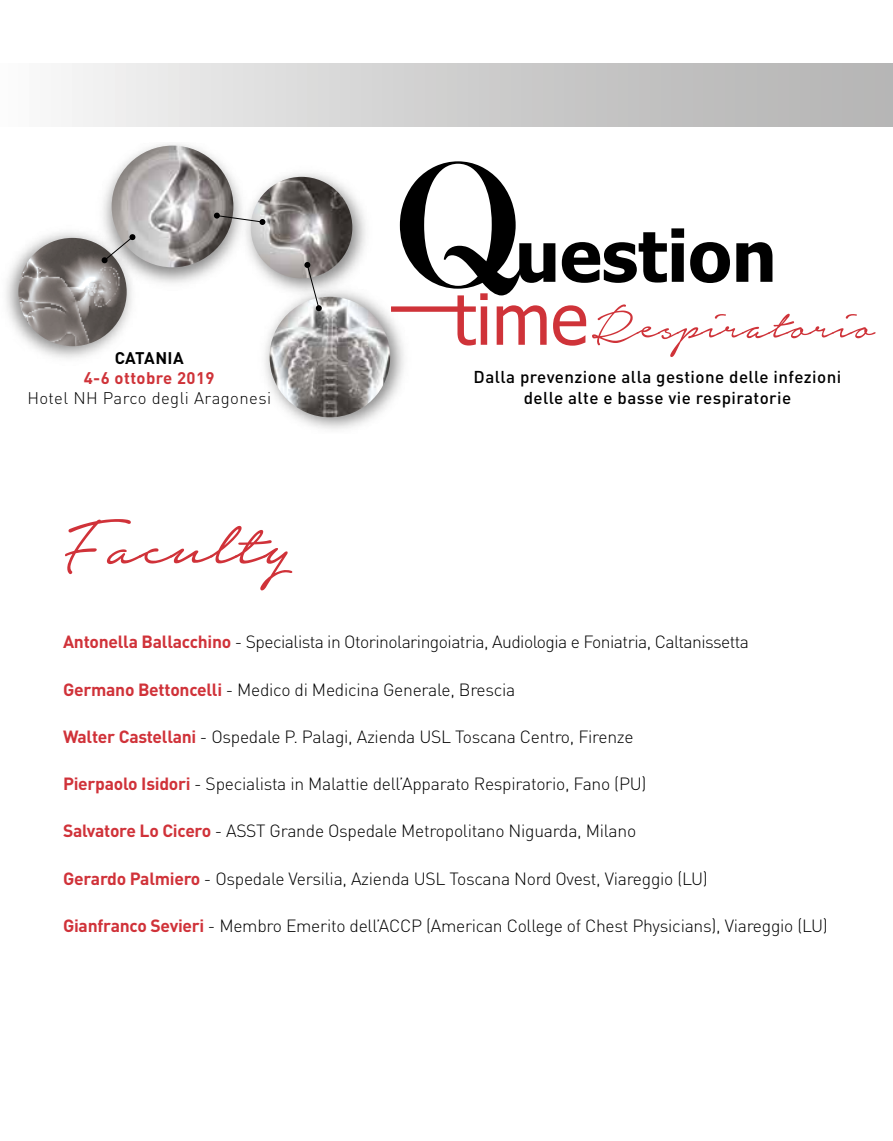
<style>
.page{position:relative;width:893px;height:1141px;background:#fff}
.page>*{position:absolute;margin:0;border:0;box-sizing:border-box;transform-origin:0 0}
.t1{font:300 84px "Notera 2 PERSONALUSEONLY";color:#d03239}
.t2{font:59.85px "Notera Personal Use Only";color:#cf3339}
.t3{font:300 17.5px "DIN";letter-spacing:-.015em;color:#000}
.t4{font:500 16.97px/20.3px "DIN";letter-spacing:.025em;color:#000;text-align:center}
.t5{font:300 16.62px "DIN";letter-spacing:.025em;color:#000}
.t6{font:700 16.62px "DIN";letter-spacing:.025em;color:#cf3339}
.t7{font:700 16.62px "DIN";letter-spacing:.02em;color:#000}
.s1{font-weight:700;color:#d03239}
</style>
<div class="page">
<div style="left:0;top:63px;width:893px;height:63px;background:linear-gradient(to right,#f6f6f6,#afafaf)"></div>
<svg style="left:690px;top:242px;width:40px;height:41px"></svg>
<svg style="left:736px;top:242px;width:36px;height:40px"></svg>
<svg style="left:420px;top:161px;width:264px;height:185px"></svg>
<img style="left:113px;top:144px;width:79px;height:138px">
<img style="left:264px;top:235px;width:195px;height:194px">
<img style="left:192px;top:147px;width:228px;height:199px">
<img style="left:112px;top:146px;width:121px;height:121px;border-radius:61px">
<img style="left:251px;top:177px;width:101px;height:101px;border-radius:51px">
<img style="left:270px;top:297px;width:120px;height:120px;border-radius:60px">
<svg style="left:216px;top:215px;width:47px;height:8px"></svg>
<div style="left:214px;top:212px;width:6px;height:7px;background:#000;border-radius:50%"></div>
<div style="left:259px;top:219px;width:7px;height:6px;background:#000;border-radius:50%"></div>
<svg style="left:306px;top:264px;width:14px;height:45px"></svg>
<div style="left:304px;top:262px;width:7px;height:6px;background:#000;border-radius:3px"></div>
<div style="left:315px;top:305px;width:7px;height:6px;background:#000;border-radius:3px"></div>
<img style="left:6px;top:178px;width:180px;height:181px">
<img style="left:18px;top:238px;width:109px;height:108px;border-radius:54px">
<svg style="left:101px;top:234px;width:35px;height:30px"></svg>
<p class="t7" style="left:115px;top:347px;width:71px">CATANIA</p>
<p class="t6" style="left:84px;top:367px;width:132px">4-6 ottobre 2019</p>
<p class="t5" style="left:27px;top:388px;width:245px">Hotel NH Parco degli Aragonesi</p>
<h1 class="t1" style="left:63px;top:490px;width:237px">Faculty</h1>
<h2 class="t2" style="left:592px;top:295px;width:284px">Respiratorio</h2>
<p class="t4" style="left:474px;top:366px;width:369px">Dalla prevenzione alla gestione delle infezioni delle alte e basse vie respiratorie</p>
<p class="t3" style="left:63px;top:631px;width:688px"><span class="s1">Antonella Ballacchino</span> - Specialista in Otorinolaringoiatria, Audiologia e Foniatria, Caltanissetta</p>
<p class="t3" style="left:63px;top:679px;width:454px"><span class="s1">Germano Bettoncelli</span> - Medico di Medicina Generale, Brescia</p>
<p class="t3" style="left:63px;top:726px;width:572px"><span class="s1">Walter Castellani</span> - Ospedale P. Palagi, Azienda USL Toscana Centro, Firenze</p>
<p class="t3" style="left:63px;top:773px;width:585px"><span class="s1">Pierpaolo Isidori</span> - Specialista in Malattie dell’Apparato Respiratorio, Fano (PU)</p>
<p class="t3" style="left:63px;top:820px;width:575px"><span class="s1">Salvatore Lo Cicero</span> - ASST Grande Ospedale Metropolitano Niguarda, Milano</p>
<p class="t3" style="left:63px;top:868px;width:646px"><span class="s1">Gerardo Palmiero</span> - Ospedale Versilia, Azienda USL Toscana Nord Ovest, Viareggio (LU)</p>
<p class="t3" style="left:63px;top:915px;width:766px"><span class="s1">Gianfranco Sevieri</span> - Membro Emerito dell’ACCP (American College of Chest Physicians), Viareggio (LU)</p>
</div>
